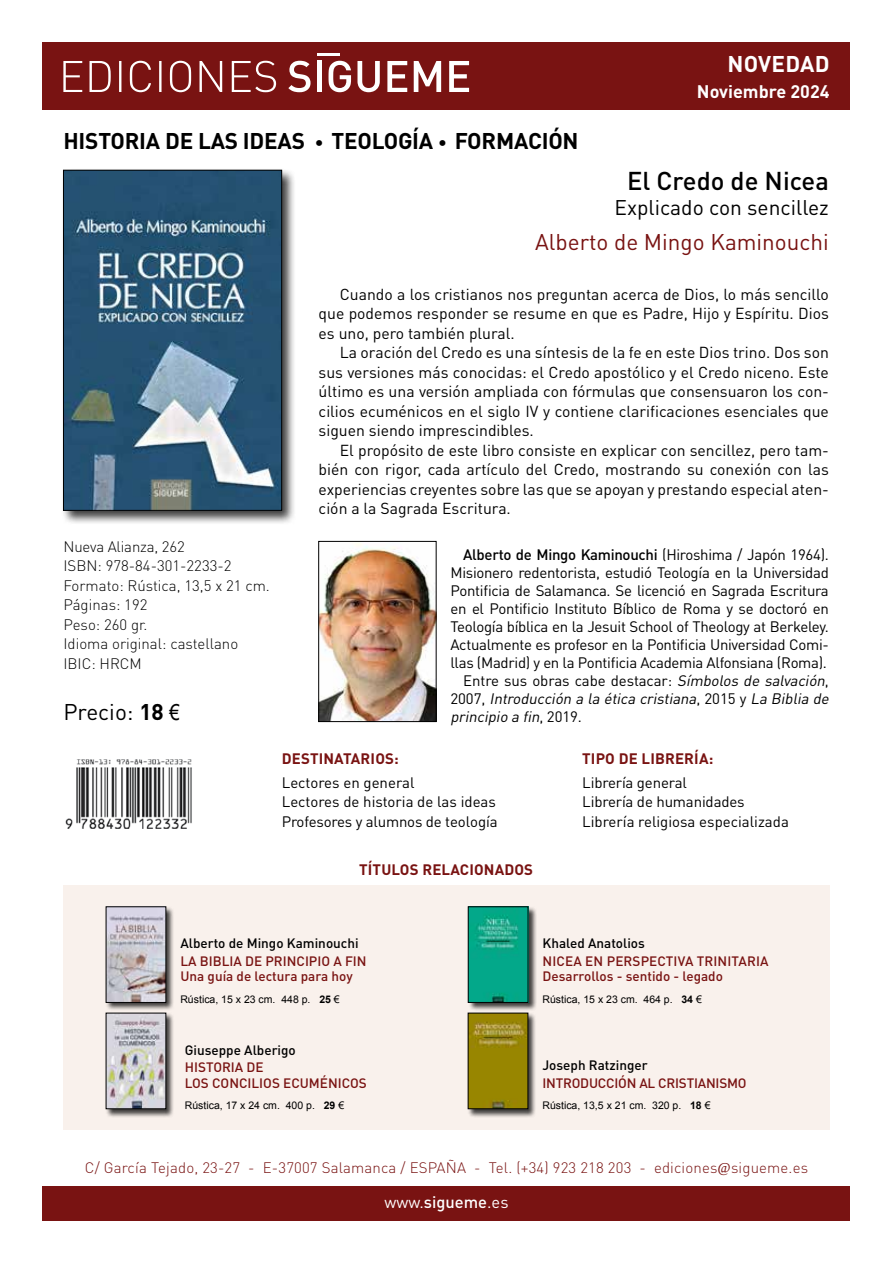
<style>
.page{position:relative;width:893px;height:1263px;background:#fff}
.page>*{position:absolute;margin:0;border:0;box-sizing:border-box;transform-origin:0 0}
.t1{font:500 25.5px "DIN Pro";color:#000}
.t2{font:700 22.5px "DIN Pro";letter-spacing:-.01em;color:#000}
.t3{font:22.5px "DIN Pro";color:#791312}
.t4{font:22.5px "DIN Pro";color:#000}
.t5{font:700 22.5px "DIN Pro";letter-spacing:.01em;color:#fff}
.t6{font:21px "DIN Pro";color:#000}
.t7{font:700 18px "DIN Pro";color:#fff}
.t8{font:16.5px "DIN Pro";color:#fff}
.t9{font:15.75px/19.5px "DIN Pro";color:#000;text-align:justify}
.t10{font:15px/19.5px "DIN Pro";letter-spacing:-.02em;color:#000}
.t11{font:300 15px/19.5px "DIN Pro";color:#000}
.t12{font:300 15px "DIN Pro";letter-spacing:.01em;color:#791312}
.t13{font:15px/19.5px "DIN Pro";color:#000}
.t14{font:italic 15px "DIN Pro";color:#000}
.t15{font:700 15px "DIN Pro";letter-spacing:.01em;color:#791312}
.t16{font:500 15px "DIN Pro";letter-spacing:-.02em;color:#000}
.t17{font:500 13.5px/15.8px "DIN Pro";color:#791312}
.t18{font:500 13.5px "DIN Pro";color:#000}
.t19{font:10.5px "Arial";color:#000}
.s1{font-size:18px}
.s2{font-weight:700}
.s3{font-family:"Arial Narrow"}
.s4{font-weight:400}
.s5{font-style:italic}
.s6{font-style:normal}
.s7{font-family:"Sakkal Majalla";font-weight:400;font-size:19.5px}
.s8{font-weight:500}
</style>
<div class="page">
<div style="left:43px;top:1186px;width:807px;height:34px;background:#791312"></div>
<div style="left:43px;top:43px;width:807px;height:67px;background:#791312"></div>
<hr style="left:317px;top:53px;width:23px;height:3px;background:#fff">
<svg style="left:288px;top:61px;width:23px;height:31px"></svg>
<div style="left:317px;top:61px;width:5px;height:31px;background:#fff"></div>
<svg style="left:329px;top:61px;width:22px;height:31px"></svg>
<svg style="left:357px;top:61px;width:23px;height:31px"></svg>
<svg style="left:387px;top:61px;width:20px;height:31px"></svg>
<svg style="left:414px;top:61px;width:27px;height:31px"></svg>
<svg style="left:449px;top:61px;width:20px;height:31px"></svg>
<svg style="left:63px;top:61px;width:213px;height:31px"></svg>
<div style="left:61px;top:168px;width:235px;height:357px;background:#000;opacity:.75"></div>
<img style="left:65px;top:172px;width:215px;height:336px">
<div style="left:63px;top:170px;width:219px;height:340px;border:1px solid #000"></div>
<div style="left:63px;top:885px;width:767px;height:245px;background:#f9f1ec"></div>
<img style="left:65px;top:759px;width:127px;height:69px">
<img style="left:321px;top:543px;width:113px;height:177px">
<div style="left:319px;top:541px;width:117px;height:181px;border:1px solid #000"></div>
<div style="left:468px;top:1012px;width:69px;height:106px;background:#000;opacity:.75"></div>
<img style="left:470px;top:1015px;width:56px;height:92px">
<div style="left:468px;top:1013px;width:60px;height:96px;border:1px solid #000"></div>
<div style="left:106px;top:1012px;width:69px;height:106px;background:#000;opacity:.75"></div>
<img style="left:108px;top:1015px;width:56px;height:92px">
<div style="left:106px;top:906px;width:69px;height:105px;background:#000;opacity:.75"></div>
<img style="left:108px;top:909px;width:56px;height:91px">
<div style="left:468px;top:906px;width:69px;height:105px;background:#000;opacity:.75"></div>
<img style="left:470px;top:909px;width:56px;height:91px">
<div style="left:468px;top:907px;width:60px;height:95px;border:1px solid #000"></div>
<h2 class="t5" style="left:727px;top:49px;width:104px">NOVEDAD</h2>
<h2 class="t2" style="left:63px;top:126px;width:517px">HISTORIA DE LAS IDEAS <span class="s1">•</span> TEOLOGÍA <span class="s1">•</span> FORMACIÓN</h2>
<p class="t7" style="left:697px;top:80px;width:134px">Noviembre 2024</p>
<p class="t11" style="left:63px;top:536px;width:208px">Nueva Alianza, 262<br>ISBN: 978-84-301-2233-2<br>Formato: Rústica, 13,5 x 21 cm.<br>Páginas: 192<br>Peso: 260 gr.<br>Idioma original: castellano<br>IBIC: HRCM</p>
<h2 class="t4" style="left:63px;top:696px;width:118px">Precio: <span class="s2">18</span> <span class="s3">€</span></h2>
<h1 class="t1" style="left:627px;top:163px;width:203px">El Credo de Nicea</h1>
<h3 class="t6" style="left:614px;top:193px;width:216px">Explicado con sencillez</h3>
<h2 class="t3" style="left:535px;top:227px;width:295px">Alberto de Mingo Kaminouchi</h2>
<p class="t9" style="left:319px;top:284px;width:512px;text-indent:21px">Cuando a los cristianos nos preguntan acerca de Dios, lo más sencillo que podemos responder se resume en que es Padre, Hijo y Espíritu. Dios es uno, pero también plural.</p>
<p class="t9" style="left:319px;top:342px;width:512px;text-indent:21px">La oración del Credo es una síntesis de la fe en este Dios trino. Dos son sus versiones más conocidas: el Credo apostólico y el Credo niceno. Este último es una versión ampliada con fórmulas que consensuaron los con&shy;cilios ecuménicos en el siglo IV y contiene clarificaciones esenciales que siguen siendo imprescindibles.</p>
<p class="t9" style="left:319px;top:440px;width:512px;text-indent:21px">El propósito de este libro consiste en explicar con sencillez, pero tam&shy;bién con rigor, cada artículo del Credo, mostrando su conexión con las experiencias creyentes sobre las que se apoyan y prestando especial aten&shy;ción a la Sagrada Escritura.</p>
<p class="t16" style="left:463px;top:544px;width:367px">Alberto de Mingo Kaminouchi <span class="s4">(Hiroshima / Japón 1964).</span></p>
<p class="t10" style="left:450px;top:562px;width:380px">Misionero redentorista, estudió Teología en la Universidad</p>
<p class="t10" style="left:450px;top:580px;width:380px">Pontificia de Salamanca. Se licenció en Sagrada Escritura</p>
<p class="t10" style="left:450px;top:598px;width:380px">en el Pontificio Instituto Bíblico de Roma y se doctoró en</p>
<p class="t10" style="left:450px;top:616px;width:380px">Teología bíblica en la Jesuit School of Theology at Berkeley.</p>
<p class="t10" style="left:450px;top:634px;width:380px">Actualmente es profesor en la Pontificia Universidad Comi-</p>
<p class="t10" style="left:450px;top:652px;width:378px">llas (Madrid) y en la Pontificia Academia Alfonsiana (Roma).</p>
<p class="t10" style="left:463px;top:670px;width:367px">Entre sus obras cabe destacar: <span class="s5">Símbolos de salvación</span>,</p>
<p class="t14" style="left:450px;top:688px;width:383px"><span class="s6">2 0 0 7 ,</span> Introducción a la ética cristiana<span class="s6">, 2 0 1 5 y</span> La Biblia de</p>
<p class="t14" style="left:450px;top:706px;width:133px">principio a fin<span class="s6">, 2 0 1 9 .</span></p>
<p class="t15" style="left:282px;top:749px;width:119px">DESTINATARIOS:</p>
<p class="t13" style="left:282px;top:772px;width:218px">Lectores en general<br>Lectores de historia de las ideas<br>Profesores y alumnos de teología</p>
<p class="t15" style="left:359px;top:859px;width:175px">TÍTULOS RELACIONADOS</p>
<p class="t15" style="left:582px;top:749px;width:133px">TIPO DE LIBRERÍA:</p>
<p class="t10" style="left:582px;top:772px;width:208px">Librería general<br>Librería de humanidades<br>Librería religiosa especializada</p>
<p class="t18" style="left:180px;top:933px;width:180px">Alberto de Mingo Kaminouchi</p>
<p class="t17" style="left:180px;top:952px;width:188px">LA BIBLIA DE PRINCIPIO A FIN<br>Una guía de lectura para hoy</p>
<p class="t19" style="left:180px;top:992px;width:161px">Rústica, 15 x 23 cm. 448 p. <span class="s2">25</span> €</p>
<p class="t18" style="left:185px;top:1041px;width:112px">Giuseppe Alberigo</p>
<p class="t17" style="left:185px;top:1059px;width:184px">HISTORIA DE<br>LOS CONCILIOS ECUMÉNICOS</p>
<p class="t19" style="left:185px;top:1098px;width:161px">Rústica, 17 x 24 cm. 400 p. <span class="s2">29</span> €</p>
<p class="t18" style="left:543px;top:933px;width:104px">Khaled Anatolios</p>
<p class="t17" style="left:543px;top:952px;width:228px">NICEA EN PERSPECTIVA TRINITARIA<br>Desarrollos - sentido - legado</p>
<p class="t19" style="left:543px;top:992px;width:161px">Rústica, 15 x 23 cm. 464 p. <span class="s2">34</span> €</p>
<p class="t18" style="left:542px;top:1056px;width:107px">Joseph Ratzinger</p>
<p class="t17" style="left:542px;top:1074px;width:206px">INTRODUCCIÓN AL CRISTIANISMO</p>
<p class="t19" style="left:542px;top:1098px;width:170px">Rústica, 13,5 x 21 cm. 320 p. <span class="s2">18</span> €</p>
<p class="t12" style="left:85px;top:1157px;width:725px">C/ García Tejado, 23-27 - E-37007 Salamanca / ESPAÑA - Tel. (+34) 923 218 203 - ediciones<span class="s7">@</span>sigueme.es</p>
<p class="t8" style="left:384px;top:1191px;width:126px">www.<span class="s8">sigueme</span>.es</p>
</div>
